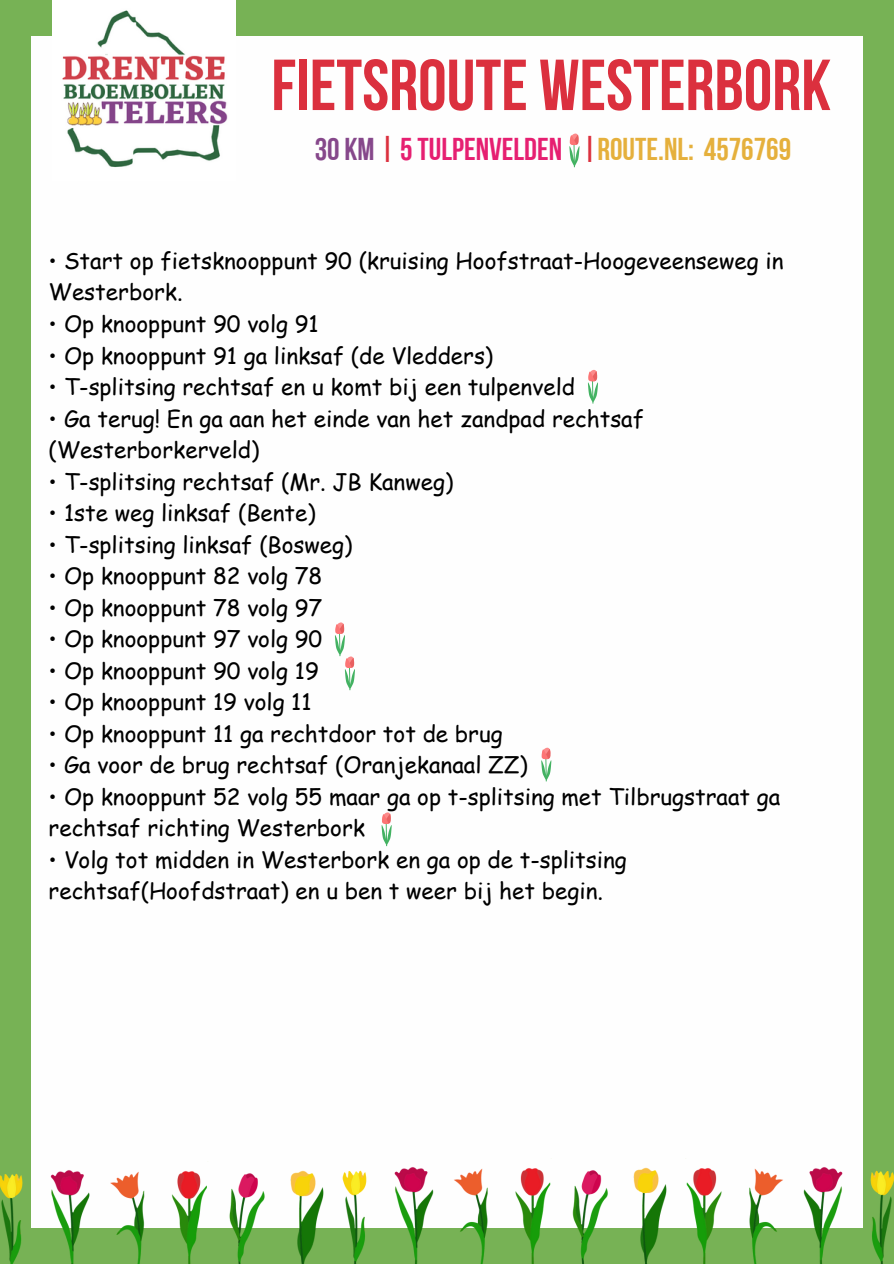
<style>
.page{position:relative;width:894px;height:1264px;background:#fff}
.page>*{position:absolute;margin:0;border:0;box-sizing:border-box;transform-origin:0 0}
.t1{font:72px "Bebas Neue Cyrillic";color:#db303e}
.t2{font:31.5px "Bebas Neue Cyrillic";color:#e5b03c}
.t3{font:22.5px/31.5px "Comic Sans MS";color:#000}
.s1{color:#86488b}
.s2{color:#db303e}
.s3{color:#e61f71}
</style>
<div class="page">
<div style="left:0;top:0;width:893px;height:1263px;background:#77b255"></div>
<div style="left:31px;top:36px;width:831px;height:1191px;background:#fefefe"></div>
<img style="left:52px;top:0;width:184px;height:167px">
<img style="left:0;top:1170px;width:323px;height:93px">
<img style="left:323px;top:1167px;width:343px;height:96px">
<img style="left:676px;top:1157px;width:217px;height:106px">
<svg style="left:569px;top:133px;width:10px;height:34px"></svg>
<svg style="left:588px;top:370px;width:10px;height:33px"></svg>
<svg style="left:381px;top:812px;width:10px;height:34px"></svg>
<svg style="left:335px;top:622px;width:20px;height:68px"></svg>
<svg style="left:541px;top:747px;width:10px;height:34px"></svg>
<p class="t1" style="left:271px;top:56px;width:561px">FIETSROUTE WESTERBORK</p>
<p class="t2" style="left:314px;top:136px;width:478px"><span class="s1">30 KM</span> <span class="s2">|</span> <span class="s3">5 TULPENVELDEN</span> <span class="s2">|</span>ROUTE.NL: 4576769</p>
<p class="t3" style="left:49px;top:244px;width:736px">• Start op fietsknooppunt 90 (kruising Hoofstraat-Hoogeveenseweg in<br>Westerbork.</p>
<p class="t3" style="left:49px;top:307px;width:271px">• Op knooppunt 90 volg 91</p>
<p class="t3" style="left:49px;top:338px;width:446px">• Op knooppunt 91 ga linksaf (de Vledders)</p>
<p class="t3" style="left:49px;top:370px;width:528px">• T-splitsing rechtsaf en u komt bij een tulpenveld</p>
<p class="t3" style="left:49px;top:401px;width:597px">• Ga terug! En ga aan het einde van het zandpad rechtsaf (Westerborkerveld)</p>
<p class="t3" style="left:49px;top:464px;width:406px">• T-splitsing rechtsaf (Mr. JB Kanweg)</p>
<p class="t3" style="left:49px;top:496px;width:268px">• 1ste weg linksaf (Bente)</p>
<p class="t3" style="left:49px;top:527px;width:305px">• T-splitsing linksaf (Bosweg)</p>
<p class="t3" style="left:49px;top:559px;width:275px">• Op knooppunt 82 volg 78</p>
<p class="t3" style="left:49px;top:590px;width:275px">• Op knooppunt 78 volg 97</p>
<p class="t3" style="left:49px;top:622px;width:275px">• Op knooppunt 97 volg 90</p>
<p class="t3" style="left:49px;top:653px;width:271px">• Op knooppunt 90 volg 19</p>
<p class="t3" style="left:49px;top:685px;width:264px">• Op knooppunt 19 volg 11</p>
<p class="t3" style="left:49px;top:716px;width:455px">• Op knooppunt 11 ga rechtdoor tot de brug</p>
<p class="t3" style="left:49px;top:748px;width:480px">• Ga voor de brug rechtsaf (Oranjekanaal ZZ)</p>
<p class="t3" style="left:49px;top:779px;width:733px">• Op knooppunt 52 volg 55 maar ga op t-splitsing met Tilbrugstraat ga rechtsaf richting Westerbork</p>
<p class="t3" style="left:49px;top:842px;width:579px">• Volg tot midden in Westerbork en ga op de t-splitsing rechtsaf(Hoofdstraat) en u ben t weer bij het begin.</p>
</div>
